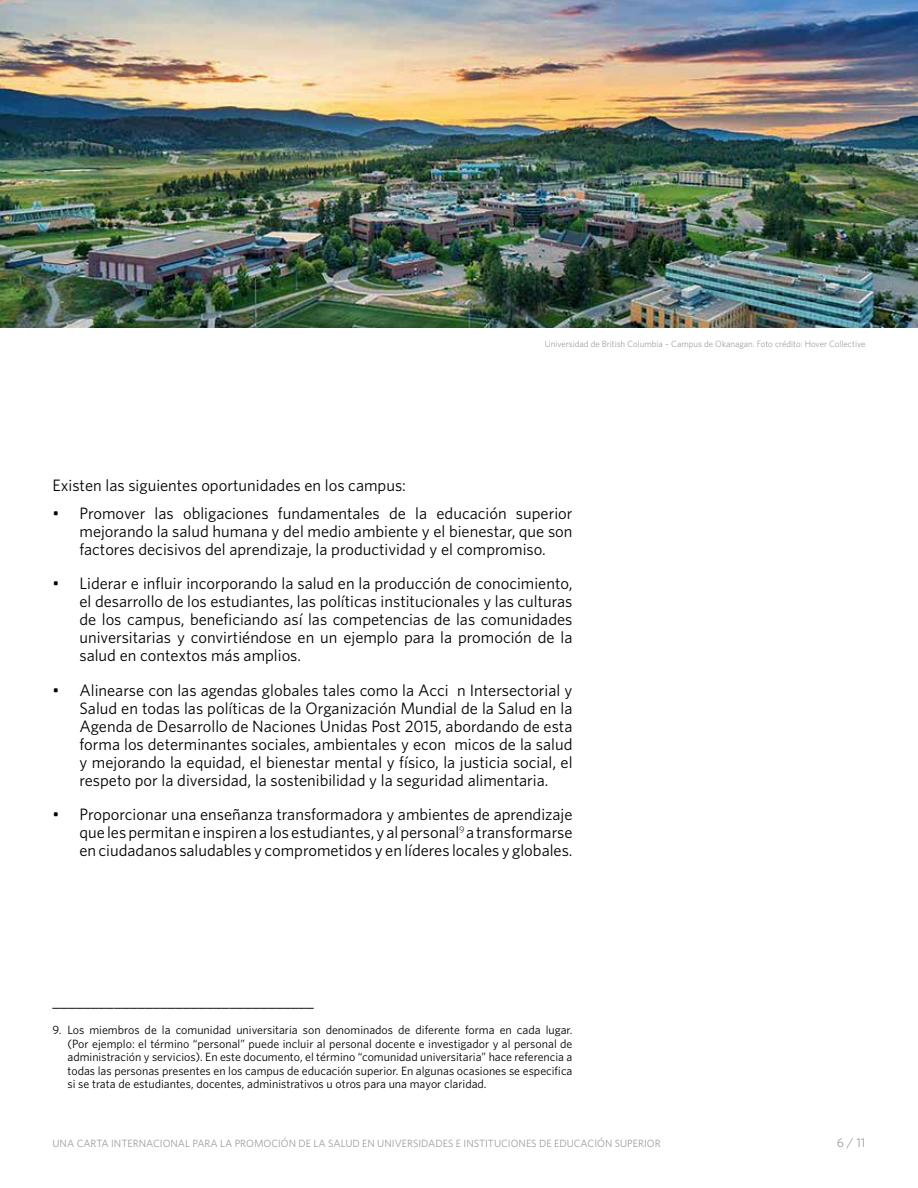
<style>
.page{position:relative;width:918px;height:1188px;background:#fff}
.page>*{position:absolute;margin:0;border:0;box-sizing:border-box;transform-origin:0 0}
.t1{font:16.5px/18px "Whitney";color:#000;text-align:justify}
.t2{font:12.75px "Whitney";color:#9b9da0}
.t3{font:12px/13.5px "Whitney";color:#000;text-align:justify}
.t4{font:10.5px "Whitney";color:#9b9da0}
.t5{font:300 9px "Whitney";color:#828487}
</style>
<div class="page">
<img style="left:0;top:0;width:918px;height:328px">
<p class="t5" style="left:545px;top:338px;width:322px">Universidad de British Columbia – Campus de Okanagan. Foto crédito: Hover Collective</p>
<p class="t1" style="left:52px;top:476px;width:355px">Existen las siguientes oportunidades en los campus:</p>
<p class="t1" style="left:79px;top:504px;width:495px;text-indent:-27px">• Promover las obligaciones fundamentales de la educación superior mejorando la salud humana y del medio ambiente y el bienestar, que son factores decisivos del aprendizaje, la productividad y el compromiso.</p>
<p class="t1" style="left:79px;top:574px;width:495px;text-indent:-27px">• Liderar e influir incorporando la salud en la producción de conocimiento, el desarrollo de los estudiantes, las políticas institucionales y las culturas de los campus, beneficiando así las competencias de las comunidades universitarias y convirtiéndose en un ejemplo para la promoción de la salud en contextos más amplios.</p>
<p class="t1" style="left:79px;top:681px;width:495px;text-indent:-27px">• Alinearse con las agendas globales tales como la Acci n Intersectorial y Salud en todas las políticas de la Organización Mundial de la Salud en la Agenda de Desarrollo de Naciones Unidas Post 2015, abordando de esta forma los determinantes sociales, ambientales y econ micos de la salud y mejorando la equidad, el bienestar mental y físico, la justicia social, el respeto por la diversidad, la sostenibilidad y la seguridad alimentaria.</p>
<p class="t1" style="left:79px;top:805px;width:495px;text-indent:-27px">• Proporcionar una enseñanza transformadora y ambientes de aprendizaje que les permitan e inspiren a los estudiantes, y al personal<sup>9</sup> a transformarse en ciudadanos saludables y comprometidos y en líderes locales y globales.</p>
<p class="t1" style="left:52px;top:992px;width:263px">__________________________________</p>
<p class="t3" style="left:68px;top:1023px;width:507px;text-indent:-15px">9. Los miembros de la comunidad universitaria son denominados de diferente forma en cada lugar. (Por ejemplo: el término “personal” puede incluir al personal docente e investigador y al personal de administración y servicios). En este documento, el término “comunidad universitaria” hace referencia a todas las personas presentes en los campus de educación superior. En algunas ocasiones se especifica si se trata de estudiantes, docentes, administrativos u otros para una mayor claridad.</p>
<p class="t4" style="left:52px;top:1136px;width:610px">UNA CARTA INTERNACIONAL PARA LA PROMOCIÓN DE LA SALUD EN UNIVERSIDADES E INSTITUCIONES DE EDUCACIÓN SUPERIOR</p>
<p class="t2" style="left:837px;top:1134px;width:30px">6 / 11</p>
</div>
